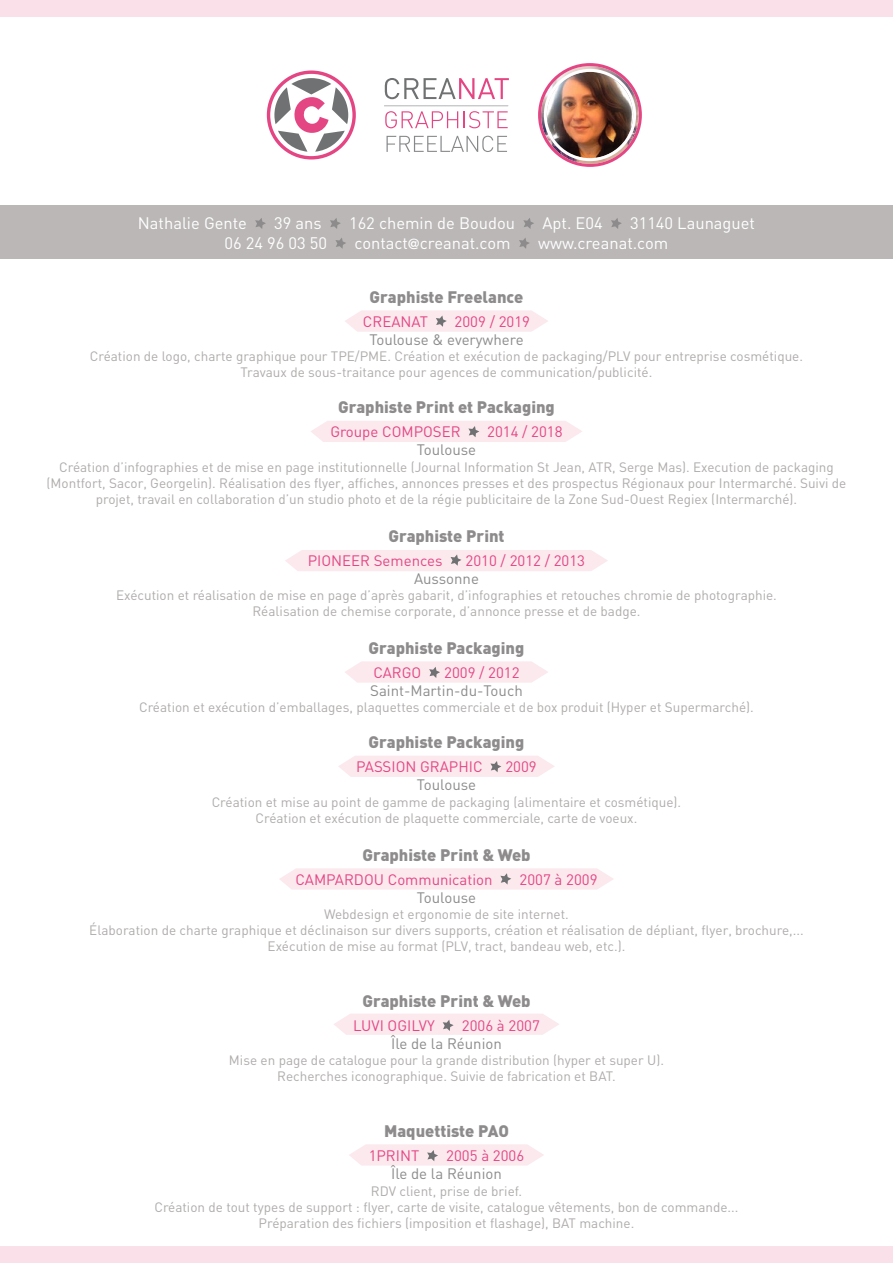
<style>
.page{position:relative;width:893px;height:1263px;background:#fff}
.page>*{position:absolute;margin:0;border:0;box-sizing:border-box;transform-origin:0 0}
.t1{font:900 16.5px "DIN";color:#8d8b8b}
.t2{font:16.5px "DIN";color:#fff}
.t3{font:15px "DIN";color:#e44683}
.t4{font:15px "DIN";color:#8d8b8b}
.t5{font:13.5px/16.2px "DIN";color:#afacab;text-align:center}
.s1{font-family:"Futura";font-weight:500;font-size:13.5px}
</style>
<div class="page">
<svg style="left:267px;top:70px;width:89px;height:89px"></svg>
<svg style="left:385px;top:78px;width:124px;height:21px"></svg>
<svg style="left:385px;top:111px;width:73px;height:17px"></svg>
<svg style="left:464px;top:111px;width:44px;height:17px"></svg>
<svg style="left:386px;top:136px;width:121px;height:16px"></svg>
<hr style="left:384px;top:106px;width:124px;height:1px;background:#b1b3b4">
<div style="left:0;top:205px;width:893px;height:54px;background:#bbb7b7"></div>
<div style="left:0;top:1247px;width:893px;height:16px;background:#fae1e9"></div>
<div style="left:0;top:0;width:893px;height:16px;background:#fae1e9"></div>
<svg style="left:255px;top:218px;width:11px;height:11px"></svg>
<svg style="left:330px;top:218px;width:11px;height:11px"></svg>
<svg style="left:523px;top:218px;width:11px;height:11px"></svg>
<svg style="left:611px;top:218px;width:11px;height:11px"></svg>
<svg style="left:335px;top:238px;width:11px;height:11px"></svg>
<svg style="left:519px;top:238px;width:10px;height:11px"></svg>
<svg style="left:345px;top:310px;width:203px;height:22px"></svg>
<div style="left:311px;top:421px;width:271px;height:21px;background:#fbe9ee"></div>
<div style="left:285px;top:550px;width:323px;height:21px;background:#fbe9ee"></div>
<svg style="left:345px;top:661px;width:203px;height:22px"></svg>
<svg style="left:338px;top:756px;width:217px;height:21px;background:#f9e9ed"></svg>
<div style="left:280px;top:868px;width:333px;height:22px;background:#fbe9ee"></div>
<svg style="left:334px;top:1014px;width:225px;height:21px;background:#f9e9ed"></svg>
<svg style="left:349px;top:1144px;width:195px;height:21px;background:#f9e9ed"></svg>
<img style="left:541px;top:66px;width:98px;height:98px;border-radius:49px">
<div style="left:538px;top:63px;width:104px;height:104px;border:3px solid #e44683;border-radius:50%"></div>
<img style="left:547px;top:72px;width:86px;height:86px;border-radius:43px">
<div style="left:544px;top:69px;width:92px;height:92px;border:3px solid #fff;border-radius:50%"></div>
<p class="t2" style="left:138px;top:213px;width:110px">Nathalie Gente</p>
<p class="t2" style="left:274px;top:213px;width:49px">39 ans</p>
<p class="t2" style="left:349px;top:213px;width:168px">162 chemin de Boudou</p>
<p class="t2" style="left:542px;top:213px;width:62px">Apt. E04</p>
<p class="t2" style="left:630px;top:213px;width:126px">31140 Launaguet</p>
<p class="t2" style="left:225px;top:233px;width:104px">06 24 96 03 50</p>
<p class="t2" style="left:355px;top:233px;width:158px">contact<span class="s1">@</span>creanat.com</p>
<p class="t2" style="left:538px;top:233px;width:132px">www.creanat.com</p>
<p class="t1" style="left:370px;top:286px;width:155px">Graphiste Freelance</p>
<p class="t3" style="left:363px;top:312px;width:67px">CREANAT</p>
<p class="t3" style="left:455px;top:312px;width:77px">2009 / 2019</p>
<p class="t4" style="left:369px;top:330px;width:156px">Toulouse &amp; everywhere</p>
<p class="t5" style="left:90px;top:348px;width:715px">Création de logo, charte graphique pour TPE/PME. Création et exécution de packaging/PLV pour entreprise cosmétique.<br>Travaux de sous-traitance pour agences de communication/publicité.</p>
<p class="t1" style="left:338px;top:396px;width:218px">Graphiste Print et Packaging</p>
<p class="t3" style="left:330px;top:422px;width:132px">Groupe COMPOSER</p>
<p class="t3" style="left:487px;top:422px;width:77px">2014 / 2018</p>
<p class="t4" style="left:417px;top:440px;width:61px">Toulouse</p>
<p class="t5" style="left:47px;top:458px;width:801px">Création d’infographies et de mise en page institutionnelle (Journal Information St Jean, ATR, Serge Mas). Execution de packaging (Montfort, Sacor, Georgelin). Réalisation des flyer, affiches, annonces presses et des prospectus Régionaux pour Intermarché. Suivi de projet, travail en collaboration d’un studio photo et de la régie publicitaire de la Zone Sud-Ouest Regiex (Intermarché).</p>
<p class="t1" style="left:388px;top:525px;width:118px">Graphiste Print</p>
<p class="t3" style="left:308px;top:551px;width:136px">PIONEER Semences</p>
<p class="t3" style="left:466px;top:551px;width:121px">2010 / 2012 / 2013</p>
<p class="t4" style="left:414px;top:569px;width:66px">Aussonne</p>
<p class="t5" style="left:116px;top:587px;width:662px">Exécution et réalisation de mise en page d’après gabarit, d’infographies et retouches chromie de photographie.<br>Réalisation de chemise corporate, d’annonce presse et de badge.</p>
<p class="t1" style="left:369px;top:637px;width:157px">Graphiste Packaging</p>
<p class="t3" style="left:373px;top:663px;width:49px">CARGO</p>
<p class="t3" style="left:444px;top:663px;width:77px">2009 / 2012</p>
<p class="t4" style="left:370px;top:681px;width:154px">Saint-Martin-du-Touch</p>
<p class="t5" style="left:139px;top:699px;width:616px">Création et exécution d’emballages, plaquettes commerciale et de box produit (Hyper et Supermarché).</p>
<p class="t1" style="left:369px;top:731px;width:157px">Graphiste Packaging</p>
<p class="t3" style="left:356px;top:757px;width:128px">PASSION GRAPHIC</p>
<p class="t3" style="left:505px;top:757px;width:33px">2009</p>
<p class="t4" style="left:417px;top:775px;width:61px">Toulouse</p>
<p class="t5" style="left:212px;top:793px;width:471px">Création et mise au point de gamme de packaging (alimentaire et cosmétique).<br>Création et exécution de plaquette commerciale, carte de voeux.</p>
<p class="t1" style="left:362px;top:843px;width:170px">Graphiste Print &amp; Web</p>
<p class="t3" style="left:295px;top:870px;width:199px">CAMPARDOU Communication</p>
<p class="t3" style="left:519px;top:870px;width:79px">2007 à 2009</p>
<p class="t4" style="left:417px;top:888px;width:61px">Toulouse</p>
<p class="t5" style="left:89px;top:905px;width:716px">Webdesign et ergonomie de site internet.<br>Élaboration de charte graphique et déclinaison sur divers supports, création et réalisation de dépliant, flyer, brochure,...<br>Exécution de mise au format (PLV, tract, bandeau web, etc.).</p>
<p class="t1" style="left:362px;top:990px;width:170px">Graphiste Print &amp; Web</p>
<p class="t3" style="left:353px;top:1016px;width:83px">LUVI OGILVY</p>
<p class="t3" style="left:462px;top:1016px;width:79px">2006 à 2007</p>
<p class="t4" style="left:391px;top:1034px;width:112px">Île de la Réunion</p>
<p class="t5" style="left:229px;top:1052px;width:437px">Mise en page de catalogue pour la grande distribution (hyper et super U).<br>Recherches iconographique. Suivie de fabrication et BAT.</p>
<p class="t1" style="left:384px;top:1120px;width:126px">Maquettiste PAO</p>
<p class="t3" style="left:369px;top:1146px;width:52px">1PRINT</p>
<p class="t3" style="left:446px;top:1146px;width:79px">2005 à 2006</p>
<p class="t4" style="left:391px;top:1164px;width:112px">Île de la Réunion</p>
<p class="t5" style="left:154px;top:1182px;width:586px">RDV client, prise de brief.<br>Création de tout types de support : flyer, carte de visite, catalogue vêtements, bon de commande...<br>Préparation des fichiers (imposition et flashage), BAT machine.</p>
</div>
